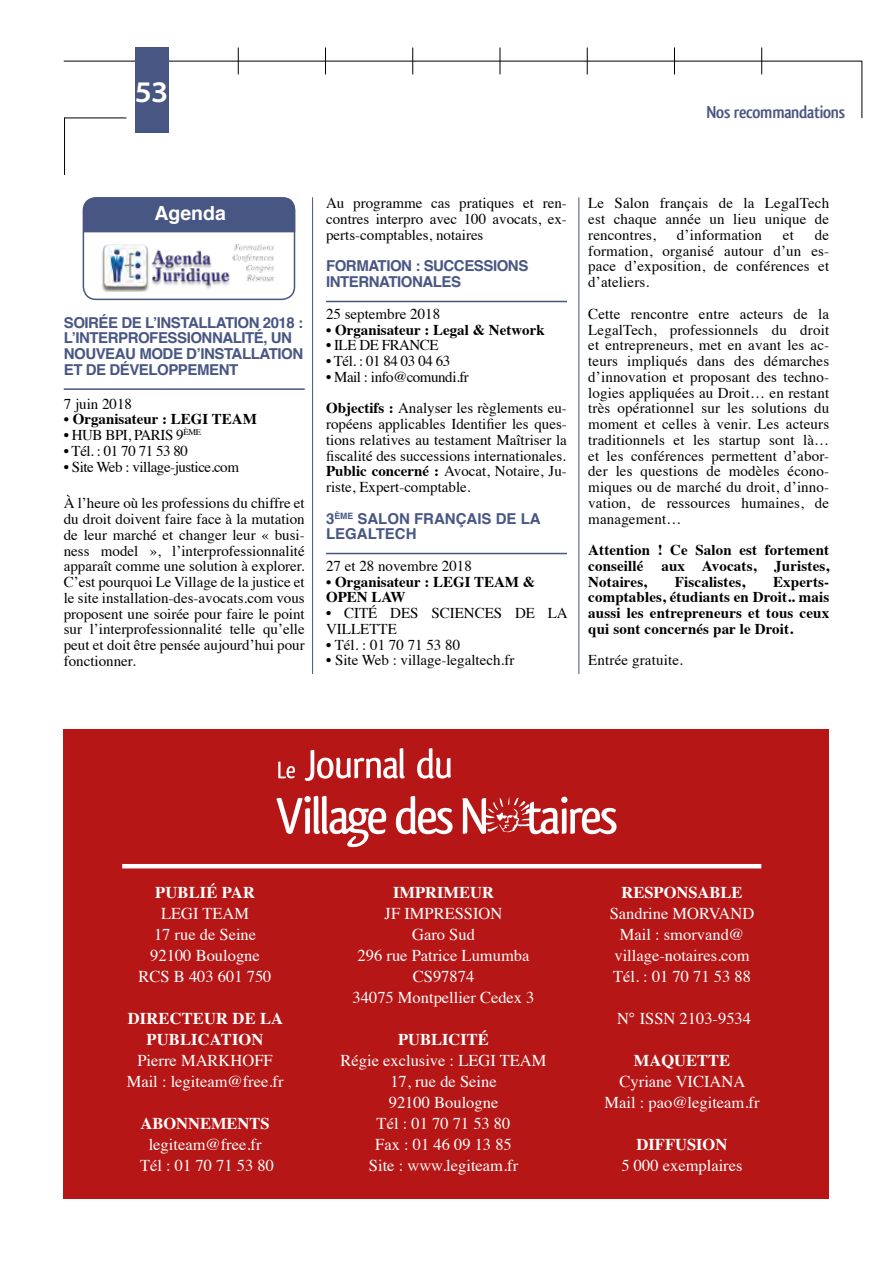
<style>
.page{position:relative;width:893px;height:1263px;background:#fff}
.page>*{position:absolute;margin:0;border:0;box-sizing:border-box;transform-origin:0 0}
.t1{font:700 30px "Santana";color:#fff}
.t2{font:700 19.5px "Helvetica";color:#fff}
.t3{font:700 18px "Qlassik";letter-spacing:-.02em;color:#485683}
.t4{font:16.5px/21px "Times";color:#fff;text-align:center}
.t5{font:700 16.5px/21px "Times";color:#fff;text-align:center}
.t6{font:15px/15.8px "Times";color:#000;text-align:justify}
.t7{font:700 15px/15.8px "Times";letter-spacing:.01em;color:#000;text-align:justify}
.t8{font:700 15px/15.8px "Helvetica";letter-spacing:-.03em;color:#485683}
.t9{font:15px "Times";letter-spacing:-.03em;color:#000}
.t10{font:700 15px/15.8px "Helvetica";color:#485683}
.s1{font-weight:700}
</style>
<div class="page">
<hr style="left:64px;top:388px;width:241px;height:2px;background:#485683">
<hr style="left:326px;top:301px;width:241px;height:1px;background:#485683">
<hr style="left:326px;top:553px;width:241px;height:1px;background:#485683">
<hr style="left:578px;top:197px;width:1px;height:477px;background:#485683">
<hr style="left:312px;top:197px;width:1px;height:477px;background:#485683">
<div style="left:83px;top:197px;width:212px;height:103px;border:2px solid #485683;border-radius:13px"></div>
<div style="left:83px;top:197px;width:212px;height:35px;background:#485683"></div>
<img style="left:102px;top:244px;width:173px;height:47px">
<hr style="left:64px;top:61px;width:798px;height:1px;background:#000">
<hr style="left:65px;top:118px;width:61px;height:1px;background:#000">
<hr style="left:64px;top:118px;width:1px;height:57px;background:#000">
<hr style="left:861px;top:61px;width:1px;height:57px;background:#000">
<div style="left:135px;top:47px;width:33px;height:85px;background:#485683"></div>
<svg style="left:238px;top:47px;width:1px;height:27px"></svg>
<svg style="left:325px;top:47px;width:1px;height:27px"></svg>
<svg style="left:412px;top:47px;width:1px;height:27px"></svg>
<svg style="left:500px;top:47px;width:1px;height:27px"></svg>
<svg style="left:587px;top:47px;width:1px;height:27px"></svg>
<svg style="left:674px;top:47px;width:1px;height:27px"></svg>
<svg style="left:761px;top:47px;width:1px;height:27px"></svg>
<div style="left:64px;top:729px;width:765px;height:470px;background:#b61615"></div>
<svg style="left:278px;top:761px;width:17px;height:17px"></svg>
<svg style="left:305px;top:748px;width:99px;height:33px"></svg>
<svg style="left:417px;top:748px;width:34px;height:31px"></svg>
<svg style="left:396px;top:796px;width:57px;height:38px"></svg>
<svg style="left:276px;top:796px;width:110px;height:51px"></svg>
<svg style="left:462px;top:796px;width:154px;height:38px"></svg>
<hr style="left:122px;top:864px;width:639px;height:4px;background:#fff">
<h1 class="t1" style="left:135px;top:74px;width:35px">53</h1>
<p class="t3" style="left:706px;top:102px;width:140px">Nos recommandations</p>
<h2 class="t2" style="left:154px;top:198px;width:73px">Agenda</h2>
<p class="t8" style="left:64px;top:315px;width:241px">SOIRÉE DE L’INSTALLATION 2018 :<br>L’INTERPROFESSIONNALITÉ, UN<br>NOUVEAU MODE D’INSTALLATION<br>ET DE DÉVELOPPEMENT</p>
<p class="t6" style="left:64px;top:394px;width:70px">7 juin 2018</p>
<p class="t7" style="left:64px;top:410px;width:195px">• Organisateur : LEGI TEAM</p>
<p class="t9" style="left:64px;top:421px;width:139px">• HUB BPI, PARIS 9<sup>ÈME</sup></p>
<p class="t9" style="left:64px;top:437px;width:126px">• Tél. : 01 70 71 53 80</p>
<p class="t9" style="left:64px;top:453px;width:177px">• Site Web : village-justice.com</p>
<p class="t6" style="left:64px;top:494px;width:242px">À l’heure où les professions du chiffre et du droit doivent faire face à la mutation de leur marché et changer leur « busi&shy;ness model », l’interprofessionnalité apparaît comme une solution à explorer.<br>C’est pourquoi Le Village de la justice et le site installation-des-avocats.com vous proposent une soirée pour faire le point sur l’interprofessionnalité telle qu’elle peut et doit être pensée aujourd’hui pour fonctionner.</p>
<p class="t6" style="left:326px;top:194px;width:242px">Au programme cas pratiques et ren&shy;contres interpro avec 100 avocats, ex&shy;perts-comptables, notaires</p>
<p class="t8" style="left:326px;top:258px;width:204px">FORMATION : SUCCESSIONS<br>INTERNATIONALES</p>
<p class="t6" style="left:326px;top:305px;width:116px">25 septembre 2018</p>
<p class="t7" style="left:326px;top:320px;width:220px">• Organisateur : Legal &amp; Network</p>
<p class="t9" style="left:326px;top:331px;width:114px">• ILE DE FRANCE</p>
<p class="t9" style="left:326px;top:347px;width:126px">• Tél. : 01 84 03 04 63</p>
<p class="t6" style="left:326px;top:360px;width:242px;line-height:31.5px">• Mail : info@comundi.fr<br><span class="s1">Objectifs :</span> Analyser les règlements eu-</p>
<p class="t6" style="left:326px;top:415px;width:242px">ropéens applicables Identifier les ques&shy;tions relatives au testament Maîtriser la fiscalité des successions internationales.<br><span class="s1">Public concerné :</span> Avocat, Notaire, Ju&shy;riste, Expert-comptable.</p>
<p class="t10" style="left:326px;top:510px;width:216px">3<sup>ÈME</sup> SALON FRANÇAIS DE LA<br>LEGALTECH</p>
<p class="t6" style="left:326px;top:557px;width:147px">27 et 28 novembre 2018</p>
<p class="t7" style="left:326px;top:572px;width:211px">• Organisateur : LEGI TEAM &amp;<br>OPEN LAW</p>
<p class="t6" style="left:326px;top:604px;width:243px">• CITÉ DES SCIENCES DE LA<br>VILLETTE</p>
<p class="t6" style="left:326px;top:635px;width:136px">• Tél. : 01 70 71 53 80</p>
<p class="t6" style="left:326px;top:651px;width:190px">• Site Web : village-legaltech.fr</p>
<p class="t6" style="left:588px;top:194px;width:242px">Le Salon français de la LegalTech est chaque année un lieu unique de rencontres,</p>
<p class="t6" style="left:588px;top:226px;width:242px;text-indent:227px">de formation, organisé autour d’un es&shy;pace d’exposition, de conférences et d’ateliers.</p>
<p class="t6" style="left:588px;top:305px;width:243px">Cette rencontre entre acteurs de la LegalTech, professionnels du droit et entrepreneurs, met en avant les ac&shy;teurs impliqués dans des démarches d’innovation et proposant des techno&shy;logies appliquées au Droit… en restant très opérationnel sur les solutions du moment et celles à venir. Les acteurs traditionnels et les startup sont là… et les conférences permettent d’abor&shy;der les questions de modèles écono&shy;miques ou de marché du droit, d’inno&shy;vation, de ressources humaines, de management…</p>
<p class="t7" style="left:588px;top:540px;width:242px">Attention ! Ce Salon est fortement conseillé aux Avocats, Juristes, Notaires,</p>
<p class="t6" style="left:677px;top:226px;width:87px">d’information</p>
<p class="t6" style="left:783px;top:226px;width:12px">et</p>
<p class="t7" style="left:588px;top:572px;width:242px;text-indent:185px">Experts&shy;comptables, étudiants en Droit.. mais aussi les entrepreneurs et tous ceux qui sont concernés par le Droit.</p>
<p class="t6" style="left:588px;top:651px;width:96px">Entrée gratuite.</p>
<p class="t7" style="left:675px;top:572px;width:72px">Fiscalistes,</p>
<p class="t5" style="left:155px;top:880px;width:101px">PUBLIÉ PAR</p>
<p class="t4" style="left:139px;top:901px;width:134px">LEGI TEAM<br>17 rue de Seine<br>92100 Boulogne<br>RCS B 403 601 750</p>
<p class="t5" style="left:128px;top:1006px;width:157px">DIRECTEUR DE LA<br>PUBLICATION</p>
<p class="t4" style="left:127px;top:1048px;width:158px">Pierre MARKHOFF<br>Mail : legiteam@free.fr</p>
<p class="t5" style="left:140px;top:1111px;width:131px">ABONNEMENTS</p>
<p class="t4" style="left:140px;top:1132px;width:135px">legiteam@free.fr<br>Tél : 01 70 71 53 80</p>
<p class="t5" style="left:393px;top:880px;width:102px">IMPRIMEUR</p>
<p class="t4" style="left:353px;top:901px;width:183px">JF IMPRESSION<br>Garo Sud<br>296 rue Patrice Lumumba<br>CS97874<br>34075 Montpellier Cedex 3</p>
<p class="t5" style="left:398px;top:1027px;width:92px">PUBLICITÉ</p>
<p class="t4" style="left:341px;top:1048px;width:207px">Régie exclusive : LEGI TEAM<br>17, rue de Seine<br>92100 Boulogne<br>Tél : 01 70 71 53 80<br>Fax : 01 46 09 13 85<br>Site : www.legiteam.fr</p>
<p class="t5" style="left:621px;top:880px;width:123px">RESPONSABLE</p>
<p class="t4" style="left:610px;top:901px;width:146px">Sandrine MORVAND<br>Mail : smorvand@ village-notaires.com<br>Tél. : 01 70 71 53 88</p>
<p class="t4" style="left:617px;top:1006px;width:136px">N° ISSN 2103-9534</p>
<p class="t5" style="left:634px;top:1048px;width:98px">MAQUETTE</p>
<p class="t4" style="left:604px;top:1069px;width:156px">Cyriane VICIANA<br>Mail : pao@legiteam.fr</p>
<p class="t5" style="left:637px;top:1132px;width:92px">DIFFUSION</p>
<p class="t4" style="left:621px;top:1153px;width:122px">5 000 exemplaires</p>
</div>
